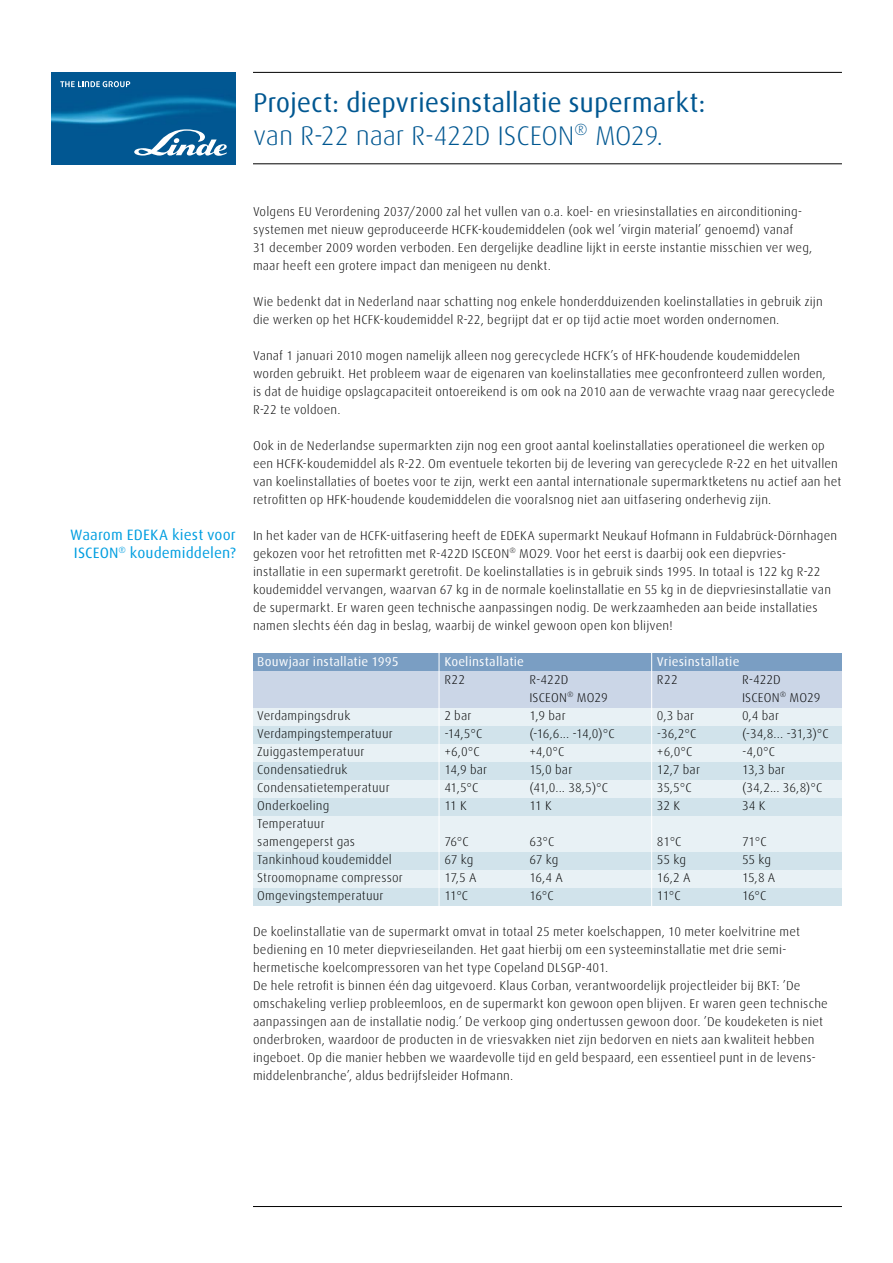
<style>
.page{position:relative;width:893px;height:1263px;background:#fff}
.page>*{position:absolute;margin:0;border:0;box-sizing:border-box;transform-origin:0 0}
.t1{font:27px/32.4px "Linde Dax";letter-spacing:-.005em;color:#005791}
.t2{font:15px/18px "Linde Dax";letter-spacing:.005em;color:#009ee0}
.t3{font:300 12.75px/18px "Linde Dax";letter-spacing:.01em;color:#000}
.t4{font:12.75px "Linde Dax";letter-spacing:.01em;color:#fff}
.s1{font-weight:300}
</style>
<div class="page">
<div style="left:253px;top:887px;width:589px;height:18px;background:#d1e3eb"></div>
<div style="left:253px;top:869px;width:589px;height:18px;background:#e8f1f5"></div>
<div style="left:253px;top:851px;width:589px;height:18px;background:#d1e3eb"></div>
<div style="left:253px;top:833px;width:589px;height:18px;background:#e8f1f5"></div>
<div style="left:253px;top:815px;width:589px;height:18px;background:#e8f1f5"></div>
<div style="left:253px;top:797px;width:589px;height:18px;background:#d1e3eb"></div>
<div style="left:253px;top:779px;width:589px;height:18px;background:#e8f1f5"></div>
<div style="left:253px;top:761px;width:589px;height:18px;background:#d1e3eb"></div>
<div style="left:253px;top:743px;width:589px;height:18px;background:#e8f1f5"></div>
<div style="left:253px;top:725px;width:589px;height:18px;background:#d1e3eb"></div>
<div style="left:253px;top:707px;width:589px;height:18px;background:#e8f1f5"></div>
<div style="left:253px;top:653px;width:589px;height:18px;background:#7a9ec3"></div>
<div style="left:253px;top:671px;width:589px;height:18px;background:#cbd6e7"></div>
<div style="left:253px;top:689px;width:589px;height:18px;background:#cbd6e7"></div>
<hr style="left:253px;top:1206px;width:589px;height:1px;background:#000">
<img style="left:51px;top:72px;width:185px;height:92px">
<svg style="left:134px;top:129px;width:93px;height:27px"></svg>
<svg style="left:60px;top:81px;width:70px;height:6px"></svg>
<hr style="left:253px;top:72px;width:589px;height:1px;background:#000">
<hr style="left:253px;top:163px;width:589px;height:1px;background:#000">
<hr style="left:439px;top:648px;width:1px;height:266px;background:#fff">
<hr style="left:651px;top:648px;width:1px;height:266px;background:#fff">
<h1 class="t1" style="left:253px;top:87px;width:454px">Project: diepvriesinstallatie supermarkt: <span class="s1">van R-22 naar R-422D ISCEON</span><sup>®</sup> <span class="s1">MO29.</span></h1>
<p class="t2" style="left:70px;top:526px;width:167px">Waarom EDEKA kiest voor<br>ISCEON<sup>®</sup> koudemiddelen?</p>
<p class="t3" style="left:253px;top:203px;width:561px">Volgens EU Verordening 2037/2000 zal het vullen van o.a. koel- en vriesinstallaties en airconditioning&shy;systemen met nieuw geproduceerde HCFK-koudemiddelen (ook wel ’virgin material’ genoemd) vanaf<br>31 december 2009 worden verboden. Een dergelijke deadline lijkt in eerste instantie misschien ver weg, maar heeft een grotere impact dan menigeen nu denkt.</p>
<p class="t3" style="left:253px;top:293px;width:571px">Wie bedenkt dat in Nederland naar schatting nog enkele honderdduizenden koelinstallaties in gebruik zijn die werken op het HCFK-koudemiddel R-22, begrijpt dat er op tijd actie moet worden ondernomen.</p>
<p class="t3" style="left:253px;top:347px;width:583px">Vanaf 1 januari 2010 mogen namelijk alleen nog gerecyclede HCFK’s of HFK-houdende koudemiddelen worden gebruikt. Het probleem waar de eigenaren van koelinstallaties mee geconfronteerd zullen worden, is dat de huidige opslagcapaciteit ontoereikend is om ook na 2010 aan de verwachte vraag naar gerecyclede R-22 te voldoen.</p>
<p class="t3" style="left:253px;top:437px;width:590px">Ook in de Nederlandse supermarkten zijn nog een groot aantal koelinstallaties operationeel die werken op een HCFK-koudemiddel als R-22. Om eventuele tekorten bij de levering van gerecyclede R-22 en het uitvallen van koelinstallaties of boetes voor te zijn, werkt een aantal internationale supermarktketens nu actief aan het retrofitten op HFK-houdende koudemiddelen die vooralsnog niet aan uitfasering onderhevig zijn.</p>
<p class="t3" style="left:253px;top:527px;width:586px">In het kader van de HCFK-uitfasering heeft de EDEKA supermarkt Neukauf Hofmann in Fuldabrück-Dörnhagen gekozen voor het retrofitten met R-422D ISCEON<sup>®</sup> MO29. Voor het eerst is daarbij ook een diepvries&shy;installatie in een supermarkt geretrofit. De koelinstallaties is in gebruik sinds 1995. In totaal is 122 kg R-22 koudemiddel vervangen, waarvan 67 kg in de normale koelinstallatie en 55 kg in de diepvriesinstallatie van de supermarkt. Er waren geen technische aanpassingen nodig. De werkzaamheden aan beide installaties namen slechts één dag in beslag, waarbij de winkel gewoon open kon blijven!</p>
<p class="t4" style="left:257px;top:655px;width:143px">Bouwjaar installatie 1995</p>
<p class="t4" style="left:444px;top:655px;width:81px">Koelinstallatie</p>
<p class="t4" style="left:657px;top:655px;width:84px">Vriesinstallatie</p>
<p class="t3" style="left:444px;top:671px;width:22px">R22</p>
<p class="t3" style="left:529px;top:671px;width:40px">R-422D</p>
<p class="t3" style="left:657px;top:671px;width:22px">R22</p>
<p class="t3" style="left:742px;top:671px;width:40px">R-422D</p>
<p class="t3" style="left:529px;top:689px;width:80px">ISCEON<sup>®</sup> MO29</p>
<p class="t3" style="left:742px;top:689px;width:80px">ISCEON<sup>®</sup> MO29</p>
<p class="t3" style="left:257px;top:707px;width:95px">Verdampingsdruk</p>
<p class="t3" style="left:444px;top:707px;width:29px">2 bar</p>
<p class="t3" style="left:529px;top:707px;width:38px">1,9 bar</p>
<p class="t3" style="left:657px;top:707px;width:39px">0,3 bar</p>
<p class="t3" style="left:742px;top:707px;width:39px">0,4 bar</p>
<p class="t3" style="left:257px;top:725px;width:137px">Verdampingstemperatuur</p>
<p class="t3" style="left:444px;top:725px;width:40px">-14,5°C</p>
<p class="t3" style="left:529px;top:725px;width:87px">(-16,6... -14,0)°C</p>
<p class="t3" style="left:657px;top:725px;width:41px">-36,2°C</p>
<p class="t3" style="left:742px;top:725px;width:88px">(-34,8... -31,3)°C</p>
<p class="t3" style="left:257px;top:743px;width:109px">Zuiggastemperatuur</p>
<p class="t3" style="left:444px;top:743px;width:37px">+6,0°C</p>
<p class="t3" style="left:529px;top:743px;width:37px">+4,0°C</p>
<p class="t3" style="left:657px;top:743px;width:37px">+6,0°C</p>
<p class="t3" style="left:742px;top:743px;width:35px">-4,0°C</p>
<p class="t3" style="left:257px;top:761px;width:92px">Condensatiedruk</p>
<p class="t3" style="left:444px;top:761px;width:45px">14,9 bar</p>
<p class="t3" style="left:529px;top:761px;width:45px">15,0 bar</p>
<p class="t3" style="left:657px;top:761px;width:45px">12,7 bar</p>
<p class="t3" style="left:742px;top:761px;width:45px">13,3 bar</p>
<p class="t3" style="left:257px;top:779px;width:134px">Condensatietemperatuur</p>
<p class="t3" style="left:444px;top:779px;width:36px">41,5°C</p>
<p class="t3" style="left:529px;top:779px;width:80px">(41,0... 38,5)°C</p>
<p class="t3" style="left:657px;top:779px;width:36px">35,5°C</p>
<p class="t3" style="left:742px;top:779px;width:82px">(34,2... 36,8)°C</p>
<p class="t3" style="left:257px;top:797px;width:74px">Onderkoeling</p>
<p class="t3" style="left:444px;top:797px;width:24px">11 K</p>
<p class="t3" style="left:529px;top:797px;width:24px">11 K</p>
<p class="t3" style="left:657px;top:797px;width:25px">32 K</p>
<p class="t3" style="left:742px;top:797px;width:25px">34 K</p>
<p class="t3" style="left:257px;top:815px;width:99px">Temperatuur samengeperst gas</p>
<p class="t3" style="left:444px;top:833px;width:26px">76°C</p>
<p class="t3" style="left:529px;top:833px;width:27px">63°C</p>
<p class="t3" style="left:657px;top:833px;width:26px">81°C</p>
<p class="t3" style="left:742px;top:833px;width:26px">71°C</p>
<p class="t3" style="left:257px;top:851px;width:136px">Tankinhoud koudemiddel</p>
<p class="t3" style="left:444px;top:851px;width:31px">67 kg</p>
<p class="t3" style="left:529px;top:851px;width:31px">67 kg</p>
<p class="t3" style="left:657px;top:851px;width:31px">55 kg</p>
<p class="t3" style="left:742px;top:851px;width:31px">55 kg</p>
<p class="t3" style="left:257px;top:869px;width:147px">Stroomopname compressor</p>
<p class="t3" style="left:444px;top:869px;width:34px">17,5 A</p>
<p class="t3" style="left:529px;top:869px;width:35px">16,4 A</p>
<p class="t3" style="left:657px;top:869px;width:35px">16,2 A</p>
<p class="t3" style="left:742px;top:869px;width:35px">15,8 A</p>
<p class="t3" style="left:257px;top:887px;width:128px">Omgevingstemperatuur</p>
<p class="t3" style="left:444px;top:887px;width:25px">11°C</p>
<p class="t3" style="left:529px;top:887px;width:26px">16°C</p>
<p class="t3" style="left:657px;top:887px;width:25px">11°C</p>
<p class="t3" style="left:742px;top:887px;width:26px">16°C</p>
<p class="t3" style="left:253px;top:923px;width:576px">De koelinstallatie van de supermarkt omvat in totaal 25 meter koelschappen, 10 meter koelvitrine met bediening en 10 meter diepvrieseilanden. Het gaat hierbij om een systeeminstallatie met drie semi&shy;hermetische koelcompressoren van het type Copeland DLSGP-401.<br>De hele retrofit is binnen één dag uitgevoerd. Klaus Corban, verantwoordelijk projectleider bij BKT: ’De omschakeling verliep probleemloos, en de supermarkt kon gewoon open blijven. Er waren geen technische aanpassingen aan de installatie nodig.’ De verkoop ging ondertussen gewoon door. ’De koudeketen is niet onderbroken, waardoor de producten in de vriesvakken niet zijn bedorven en niets aan kwaliteit hebben ingeboet. Op die manier hebben we waardevolle tijd en geld bespaard, een essentieel punt in de levens&shy;middelenbranche’, aldus bedrijfsleider Hofmann.</p>
</div>
